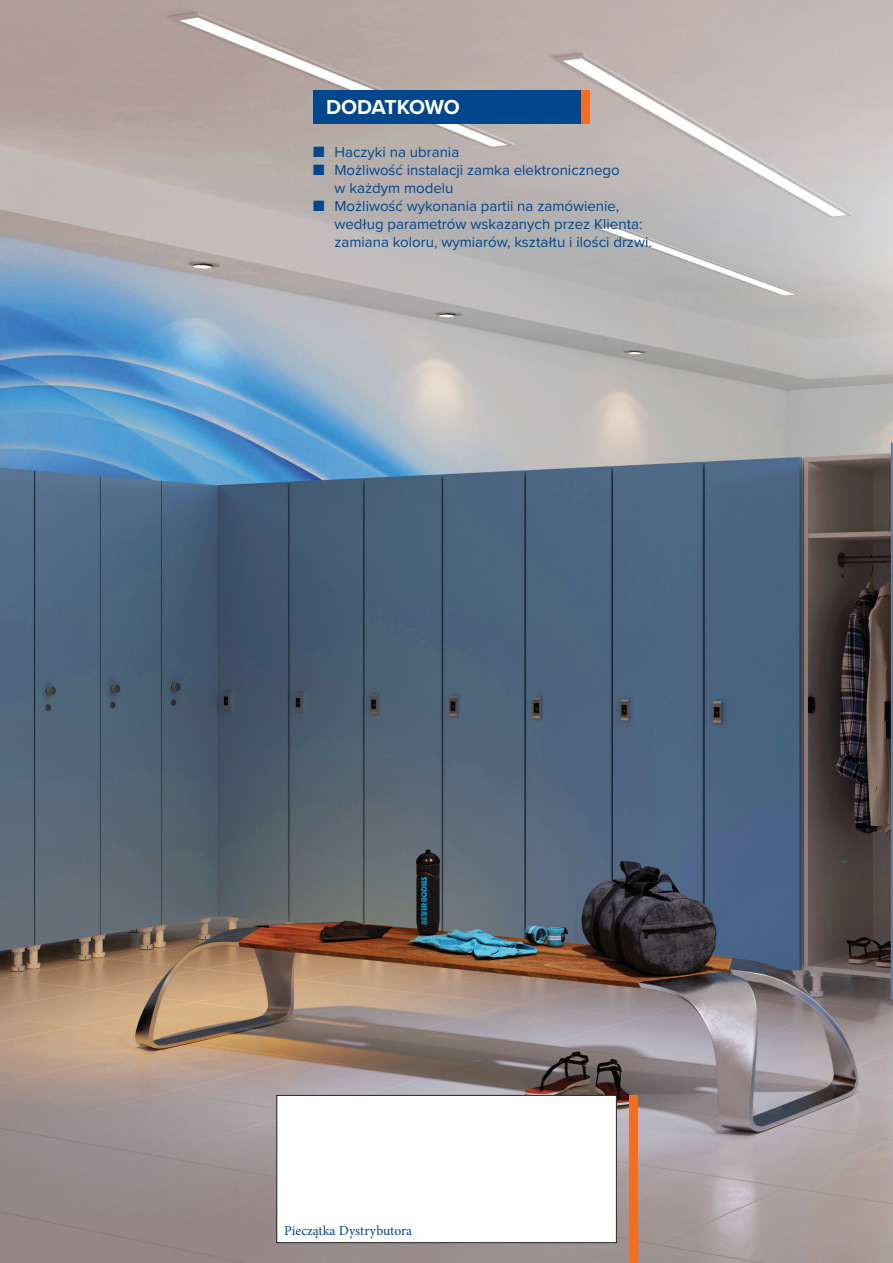
<style>
.page{position:relative;width:893px;height:1263px;background:#fff}
.page>*{position:absolute;margin:0;border:0;box-sizing:border-box;transform-origin:0 0}
.Paragraph_Style_1{font:700 21px "Proxima Nova";letter-spacing:-.02em;color:#fff}
.zzz_02{font:15px/18px "Proxima Nova";color:#01478d}
.t1{font:13.65px "Minion Pro";color:#01478d}
</style>
<div class="page">
<img style="left:0;top:0;width:893px;height:1263px">
<svg style="left:276px;top:1095px;width:341px;height:148px"></svg>
<div style="left:629px;top:1096px;width:9px;height:167px;background:#f36e21"></div>
<div style="left:313px;top:90px;width:277px;height:34px;background:#01478d"></div>
<div style="left:581px;top:90px;width:9px;height:34px;background:#f36e21"></div>
<p class="Paragraph_Style_1" style="left:326px;top:91px;width:135px">DODATKOWO</p>
<p class="zzz_02" style="left:313px;top:142px;width:147px">■ Haczyki na ubrania</p>
<p class="zzz_02" style="left:334px;top:160px;width:287px;text-indent:-21px">■ Możliwość instalacji zamka elektronicznego w każdym modelu</p>
<p class="zzz_02" style="left:334px;top:196px;width:319px;text-indent:-21px">■ Możliwość wykonania partii na zamówienie, według parametrów wskazanych przez Klienta: zamiana koloru, wymiarów, kształtu i ilości drzwi.</p>
<p class="t1" style="left:284px;top:1221px;width:130px">Pieczątka Dystrybutora</p>
</div>
